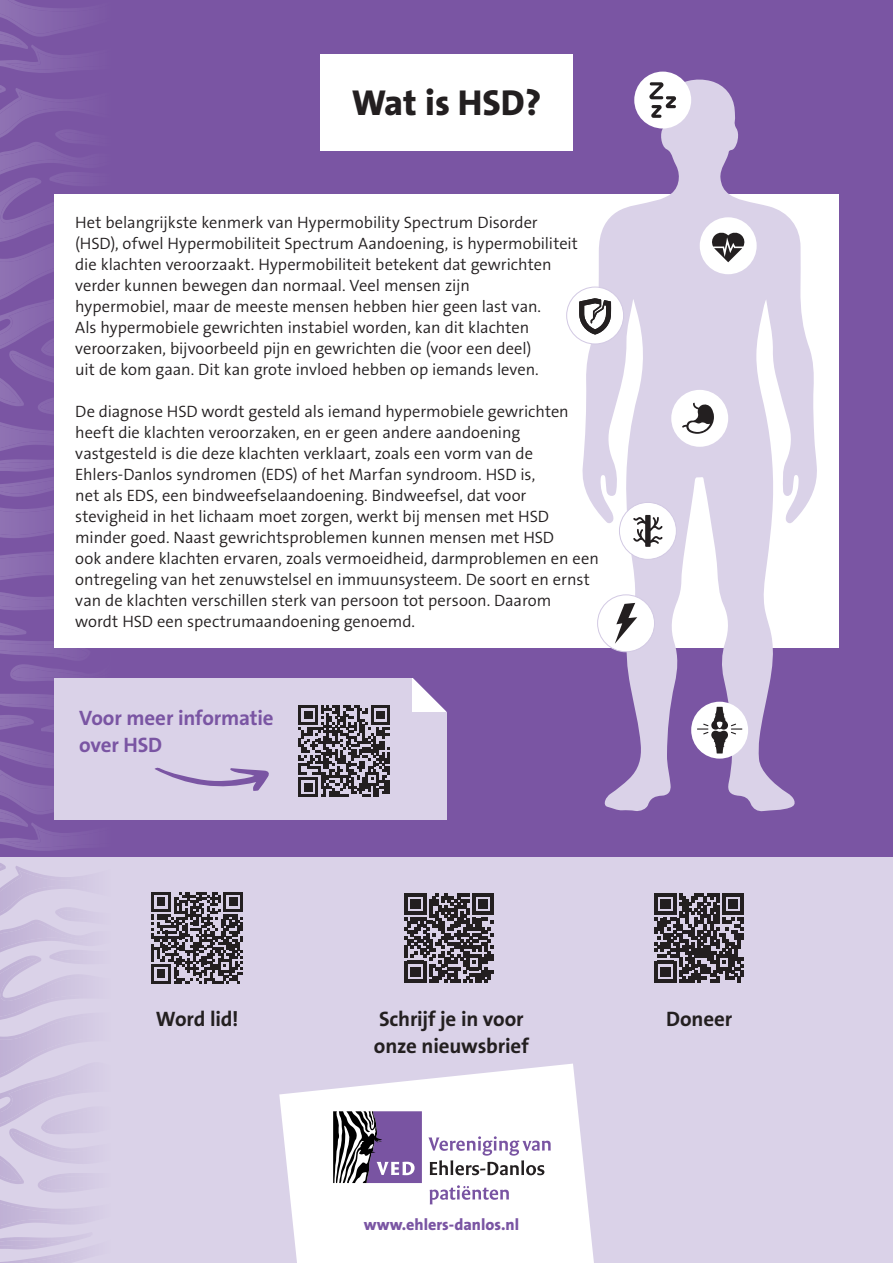
<style>
.page{position:relative;width:893px;height:1263px;background:#fff}
.page>*{position:absolute;margin:0;border:0;box-sizing:border-box;transform-origin:0 0}
.t1{font:800 36.3px "The Sans OT8";color:#231f20}
.t2{font:700 21px/27px "The Sans OT7";letter-spacing:-.01em;color:#231f20}
.t3{font:700 21px/27px "The Sans OT7";letter-spacing:-.01em;color:#7a55a3}
.t4{font:300 16.5px/21px "The Sans OT4";color:#231f20}
.t5{font:800 16.2px "The Sans OT8";color:#7a55a3}
</style>
<div class="page">
<div style="left:0;top:737px;width:893px;height:526px;background:#dad2e8"></div>
<svg style="left:0;top:1200px;width:79px;height:63px"></svg>
<svg style="left:0;top:863px;width:79px;height:329px"></svg>
<div style="left:0;top:0;width:893px;height:857px;background:#7a55a3"></div>
<svg style="left:0;top:0;width:75px;height:73px"></svg>
<svg style="left:0;top:422px;width:54px;height:116px"></svg>
<svg style="left:0;top:85px;width:75px;height:329px"></svg>
<svg style="left:0;top:551px;width:75px;height:130px"></svg>
<svg style="left:0;top:694px;width:75px;height:157px"></svg>
<div style="left:320px;top:54px;width:253px;height:96px;background:#fff"></div>
<div style="left:54px;top:194px;width:785px;height:454px;background:#fff"></div>
<svg style="left:581px;top:79px;width:236px;height:733px;fill:#dad2e8"></svg>
<div style="left:634px;top:72px;width:57px;height:57px;background:#fff;border-radius:50%"></div>
<svg style="left:649px;top:82px;width:27px;height:36px"></svg>
<div style="left:700px;top:217px;width:57px;height:57px;background:#fff;border-radius:50%"></div>
<svg style="left:712px;top:232px;width:33px;height:30px"></svg>
<div style="left:598px;top:595px;width:56px;height:57px;background:#fff;border-radius:50%"></div>
<div style="left:597px;top:595px;width:58px;height:57px;border:1px solid #d2c9e3;border-radius:50%"></div>
<svg style="left:615px;top:603px;width:22px;height:41px"></svg>
<div style="left:671px;top:390px;width:57px;height:57px;background:#fff;border-radius:50%"></div>
<svg style="left:682px;top:403px;width:32px;height:31px"></svg>
<div style="left:619px;top:502px;width:57px;height:57px;background:#fff;border-radius:50%"></div>
<div style="left:619px;top:502px;width:58px;height:57px;border:1px solid #d2c9e3;border-radius:50%"></div>
<svg style="left:633px;top:515px;width:30px;height:32px"></svg>
<div style="left:567px;top:287px;width:57px;height:57px;background:#fff;border-radius:50%"></div>
<div style="left:566px;top:287px;width:58px;height:57px;border:1px solid #d2c9e3;border-radius:50%"></div>
<svg style="left:579px;top:298px;width:32px;height:36px"></svg>
<div style="left:691px;top:702px;width:57px;height:57px;background:#fff;border-radius:50%"></div>
<svg style="left:697px;top:707px;width:45px;height:46px"></svg>
<svg style="left:151px;top:892px;width:92px;height:91px"></svg>
<svg style="left:405px;top:893px;width:89px;height:89px"></svg>
<svg style="left:655px;top:893px;width:89px;height:89px"></svg>
<div style="left:54px;top:678px;width:392px;height:142px;background:#dad2e8"></div>
<svg style="left:299px;top:705px;width:91px;height:92px"></svg>
<svg style="left:412px;top:678px;width:35px;height:36px"></svg>
<svg style="left:154px;top:767px;width:115px;height:24px"></svg>
<svg style="left:279px;top:1063px;width:315px;height:200px"></svg>
<svg style="left:428px;top:1136px;width:123px;height:39px;background:#d0cad5"></svg>
<svg style="left:430px;top:1185px;width:79px;height:19px;background:#d7cce3"></svg>
<svg style="left:333px;top:1111px;width:89px;height:72px;background:#78658d"></svg>
<h1 class="t1" style="left:352px;top:79px;width:191px">Wat is HSD?</h1>
<p class="t4" style="left:75px;top:212px;width:504px">Het belangrijkste kenmerk van Hypermobility Spectrum Disorder (HSD), ofwel Hypermobiliteit Spectrum Aandoening, is hypermobiliteit die klachten veroorzaakt. Hypermobiliteit betekent dat gewrichten verder kunnen bewegen dan normaal. Veel mensen zijn<br>hypermobiel, maar de meeste mensen hebben hier geen last van.<br>Als hypermobiele gewrichten instabiel worden, kan dit klachten veroorzaken, bijvoorbeeld pijn en gewrichten die (voor een deel)<br>uit de kom gaan. Dit kan grote invloed hebben op iemands leven.</p>
<p class="t4" style="left:75px;top:401px;width:525px">De diagnose HSD wordt gesteld als iemand hypermobiele gewrichten heeft die klachten veroorzaken, en er geen andere aandoening vastgesteld is die deze klachten verklaart, zoals een vorm van de Ehlers-Danlos syndromen (EDS) of het Marfan syndroom. HSD is,<br>net als EDS, een bindweefselaandoening. Bindweefsel, dat voor stevigheid in het lichaam moet zorgen, werkt bij mensen met HSD minder goed. Naast gewrichtsproblemen kunnen mensen met HSD<br>ook andere klachten ervaren, zoals vermoeidheid, darmproblemen en een ontregeling van het zenuwstelsel en immuunsysteem. De soort en ernst van de klachten verschillen sterk van persoon tot persoon. Daarom<br>wordt HSD een spectrumaandoening genoemd.</p>
<p class="t3" style="left:79px;top:705px;width:196px">Voor meer informatie over HSD</p>
<p class="t2" style="left:156px;top:1005px;width:84px">Word lid!</p>
<p class="t2" style="left:374px;top:1005px;width:156px">Schrijf je in voor onze nieuwsbrief</p>
<p class="t2" style="left:666px;top:1005px;width:68px">Doneer</p>
<p class="t5" style="left:364px;top:1214px;width:157px">www.ehlers-danlos.nl</p>
</div>
